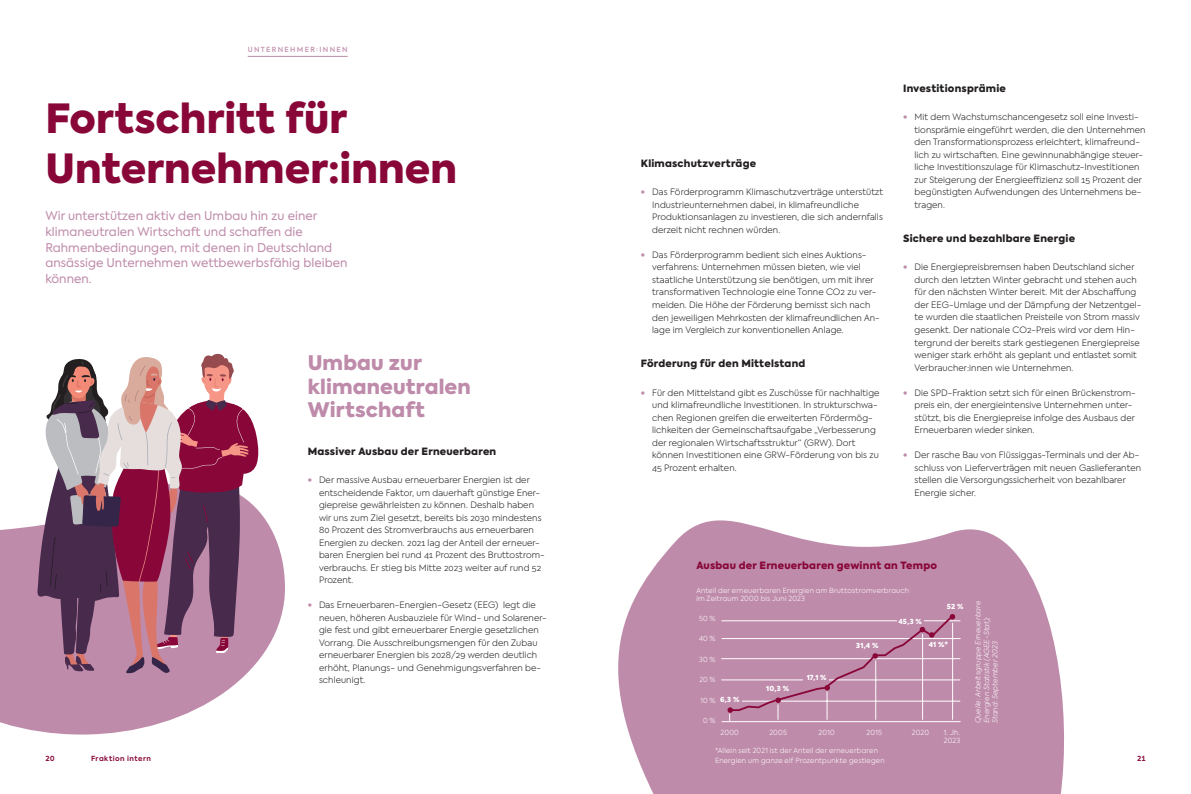
<style>
.page{position:relative;width:1191px;height:794px;background:#fff}
.page>*{position:absolute;margin:0;border:0;box-sizing:border-box;transform-origin:0 0}
.t1{font:900 40px/50px "Axiforma";letter-spacing:.005em;color:#880738}
.t2{font:900 20px/23px "Axiforma";letter-spacing:.01em;color:#bf8baa}
.t3{font:12px/15.6px "Axiforma";letter-spacing:.005em;color:#bf8baa}
.t4{font:900 10px "Axiforma";letter-spacing:.02em;color:#231f20}
.t5{font:900 10px "Axiforma";letter-spacing:.02em;color:#880738}
.t6{font:300 8.8px/12.5px "Axiforma";letter-spacing:.01em;color:#231f20}
.t7{font:300 7px/8.4px "Axiforma";letter-spacing:.03em;color:#fff}
.t8{font:italic 300 7px/8.4px "Axiforma";letter-spacing:.03em;color:#fff}
.t9{font:700 7px "Axiforma";letter-spacing:.07em;color:#880738}
.t10{font:500 7px "Axiforma";letter-spacing:.19em;color:#bf8baa}
.t11{font:900 6.9px "Axiforma";color:#fff}
.t12{font:300 6.9px "Axiforma";color:#fff}
.s1{font-weight:900;color:#bf8baa}
.s2{font-size:7px}
</style>
<div class="page">
<svg style="left:0;top:511px;width:285px;height:223px;fill:#bf8baa"></svg>
<svg style="left:618px;top:520px;width:446px;height:274px;background:#c89cb6"></svg>
<hr style="left:722px;top:620px;width:238px;height:1px;background:#fff">
<hr style="left:722px;top:638px;width:238px;height:1px;background:#fff">
<hr style="left:721px;top:658px;width:239px;height:1px;background:#fff">
<hr style="left:721px;top:679px;width:239px;height:1px;background:#fff">
<hr style="left:721px;top:701px;width:239px;height:1px;background:#fff">
<hr style="left:722px;top:721px;width:238px;height:1px;background:#fff">
<div style="left:719px;top:696px;width:22px;height:8px;background:#bf8baa"></div>
<svg style="left:727px;top:614px;width:228px;height:106px;background:#c08dab"></svg>
<svg style="left:37px;top:354px;width:222px;height:319px;background:#a17288"></svg>
<hr style="left:248px;top:56px;width:100px;height:1px;background:#bf8baa">
<p class="t10" style="left:248px;top:45px;width:101px">UNTERNEHMER:INNEN</p>
<h1 class="t1" style="left:45px;top:94px;width:413px">Fortschritt für<br>Unternehmer:innen</h1>
<h3 class="t3" style="left:45px;top:208px;width:303px">Wir unterstützen aktiv den Umbau hin zu einer klimaneutralen Wirtschaft und schaffen die Rahmenbedingungen, mit denen in Deutschland ansässige Unternehmen wettbewerbsfähig bleiben können.</h3>
<h2 class="t2" style="left:308px;top:352px;width:165px">Umbau zur klimaneutralen<br>Wirtschaft</h2>
<p class="t4" style="left:308px;top:444px;width:190px">Massiver Ausbau der Erneuerbaren</p>
<p class="t6" style="left:319px;top:473px;width:227px;text-indent:-11px"><span class="s1">•</span> Der massive Ausbau erneuerbarer Energien ist der entscheidende Faktor, um dauerhaft günstige Ener&shy;giepreise gewährleisten zu können. Deshalb haben wir uns zum Ziel gesetzt, bereits bis 2030 mindestens 80 Prozent des Stromverbrauchs aus erneuerbaren Energien zu decken. 2021 lag der Anteil der erneuer&shy;baren Energien bei rund 41 Prozent des Bruttostrom&shy;verbrauchs. Er stieg bis Mitte 2023 weiter auf rund 52<br>Prozent.</p>
<p class="t6" style="left:319px;top:598px;width:229px;text-indent:-11px"><span class="s1">•</span> Das Erneuerbaren-Energien-Gesetz (EEG) legt die neuen, höheren Ausbauziele für Wind- und Solarener&shy;gie fest und gibt erneuerbarer Energie gesetzlichen Vorrang. Die Ausschreibungsmengen für den Zubau erneuerbarer Energien bis 2028/29 werden deutlich erhöht, Planungs- und Genehmigungsverfahren be&shy;schleunigt.</p>
<p class="t4" style="left:641px;top:157px;width:117px">Klimaschutzverträge</p>
<p class="t6" style="left:652px;top:186px;width:232px;text-indent:-11px"><span class="s1">•</span> Das Förderprogramm Klimaschutzverträge unterstützt Industrieunternehmen dabei, in klimafreundliche Produktionsanlagen zu investieren, die sich andernfalls derzeit nicht rechnen würden.</p>
<p class="t6" style="left:652px;top:248px;width:229px;text-indent:-11px"><span class="s1">•</span> Das Förderprogramm bedient sich eines Auktions&shy;verfahrens: Unternehmen müssen bieten, wie viel staatliche Unterstützung sie benötigen, um mit ihrer transformativen Technologie eine Tonne CO2 zu ver&shy;meiden. Die Höhe der Förderung bemisst sich nach den jeweiligen Mehrkosten der klimafreundlichen An&shy;lage im Vergleich zur konventionellen Anlage.</p>
<p class="t4" style="left:641px;top:357px;width:166px">Förderung für den Mittelstand</p>
<p class="t6" style="left:652px;top:386px;width:229px;text-indent:-11px"><span class="s1">•</span> Für den Mittelstand gibt es Zuschüsse für nachhaltige und klimafreundliche Investitionen. In strukturschwa&shy;chen Regionen greifen die erweiterten Fördermög&shy;lichkeiten der Gemeinschaftsaufgabe „Verbesserung der regionalen Wirtschaftsstruktur“ (GRW). Dort können Investitionen eine GRW-Förderung von bis zu 45 Prozent erhalten.</p>
<p class="t4" style="left:903px;top:82px;width:104px">Investitionsprämie</p>
<p class="t6" style="left:914px;top:111px;width:232px;text-indent:-11px"><span class="s1">•</span> Mit dem Wachstumschancengesetz soll eine Investi&shy;tionsprämie eingeführt werden, die den Unternehmen den Transformationsprozess erleichtert, klimafreund&shy;lich zu wirtschaften. Eine gewinnunabhängige steuer&shy;liche Investitionszulage für Klimaschutz-Investitionen zur Steigerung der Energieeffizienz soll 15 Prozent der begünstigten Aufwendungen des Unternehmens be&shy;tragen.</p>
<p class="t4" style="left:903px;top:232px;width:173px">Sichere und bezahlbare Energie</p>
<p class="t6" style="left:914px;top:261px;width:228px;text-indent:-11px"><span class="s1">•</span> Die Energiepreisbremsen haben Deutschland sicher durch den letzten Winter gebracht und stehen auch für den nächsten Winter bereit. Mit der Abschaffung der EEG-Umlage und der Dämpfung der Netzentgel&shy;te wurden die staatlichen Preisteile von Strom massiv gesenkt. Der nationale CO2-Preis wird vor dem Hin&shy;tergrund der bereits stark gestiegenen Energiepreise weniger stark erhöht als geplant und entlastet somit Verbraucher:innen wie Unternehmen.</p>
<p class="t6" style="left:914px;top:386px;width:223px;text-indent:-11px"><span class="s1">•</span> Die SPD-Fraktion setzt sich für einen Brückenstrom&shy;preis ein, der energieintensive Unternehmen unter&shy;stützt, bis die Energiepreise infolge des Ausbaus der Erneuerbaren wieder sinken.</p>
<p class="t6" style="left:914px;top:448px;width:228px;text-indent:-11px"><span class="s1">•</span> Der rasche Bau von Flüssiggas-Terminals und der Ab&shy;schluss von Lieferverträgen mit neuen Gaslieferanten stellen die Versorgungssicherheit von bezahlbarer Energie sicher.</p>
<p class="t5" style="left:696px;top:558px;width:242px">Ausbau der Erneuerbaren gewinnt an Tempo</p>
<p class="t7" style="left:696px;top:586px;width:214px">Anteil der erneuerbaren Energien am Bruttostromverbrauch im Zeitraum 2000 bis Juni 2023</p>
<p class="t11" style="left:947px;top:601px;width:18px">52 %</p>
<p class="t12" style="left:699px;top:613px;width:18px">50 %</p>
<p class="t12" style="left:699px;top:634px;width:18px">40 %</p>
<p class="t12" style="left:699px;top:655px;width:18px">30 %</p>
<p class="t12" style="left:699px;top:675px;width:18px">20 %</p>
<p class="t12" style="left:700px;top:696px;width:17px">10 %</p>
<p class="t12" style="left:703px;top:716px;width:14px">0 %</p>
<p class="t11" style="left:720px;top:694px;width:21px">6,3 %</p>
<p class="t11" style="left:766px;top:684px;width:24px">10,3 %</p>
<p class="t11" style="left:806px;top:673px;width:21px">17,1 %</p>
<p class="t11" style="left:856px;top:640px;width:24px">31,4 %</p>
<p class="t11" style="left:898px;top:617px;width:25px">45,3 %</p>
<p class="t11" style="left:928px;top:639px;width:21px">41 %<span class="s2">*</span></p>
<p class="t8" style="left:974px;top:723px;width:124px;rotate:-90deg">Quelle: Arbeitsgruppe Erneuerbare<br>Energien Statistik (AGEE-Stat);<br>Stand: September 2023</p>
<p class="t7" style="left:943px;top:728px;width:18px">1. Jh.<br>2023</p>
<p class="t7" style="left:720px;top:728px;width:20px">2000</p>
<p class="t7" style="left:769px;top:728px;width:19px">2005</p>
<p class="t7" style="left:818px;top:728px;width:18px">2010</p>
<p class="t7" style="left:866px;top:728px;width:17px">2015</p>
<p class="t7" style="left:912px;top:728px;width:19px">2020</p>
<p class="t7" style="left:715px;top:745px;width:171px;line-height:9.5px">*Allein seit 2021 ist der Anteil der erneuerbaren<br>Energien um ganze elf Prozentpunkte gestiegen</p>
<p class="t9" style="left:45px;top:754px;width:11px">20</p>
<p class="t9" style="left:91px;top:754px;width:61px">Fraktion intern</p>
<p class="t9" style="left:1137px;top:754px;width:10px">21</p>
</div>
